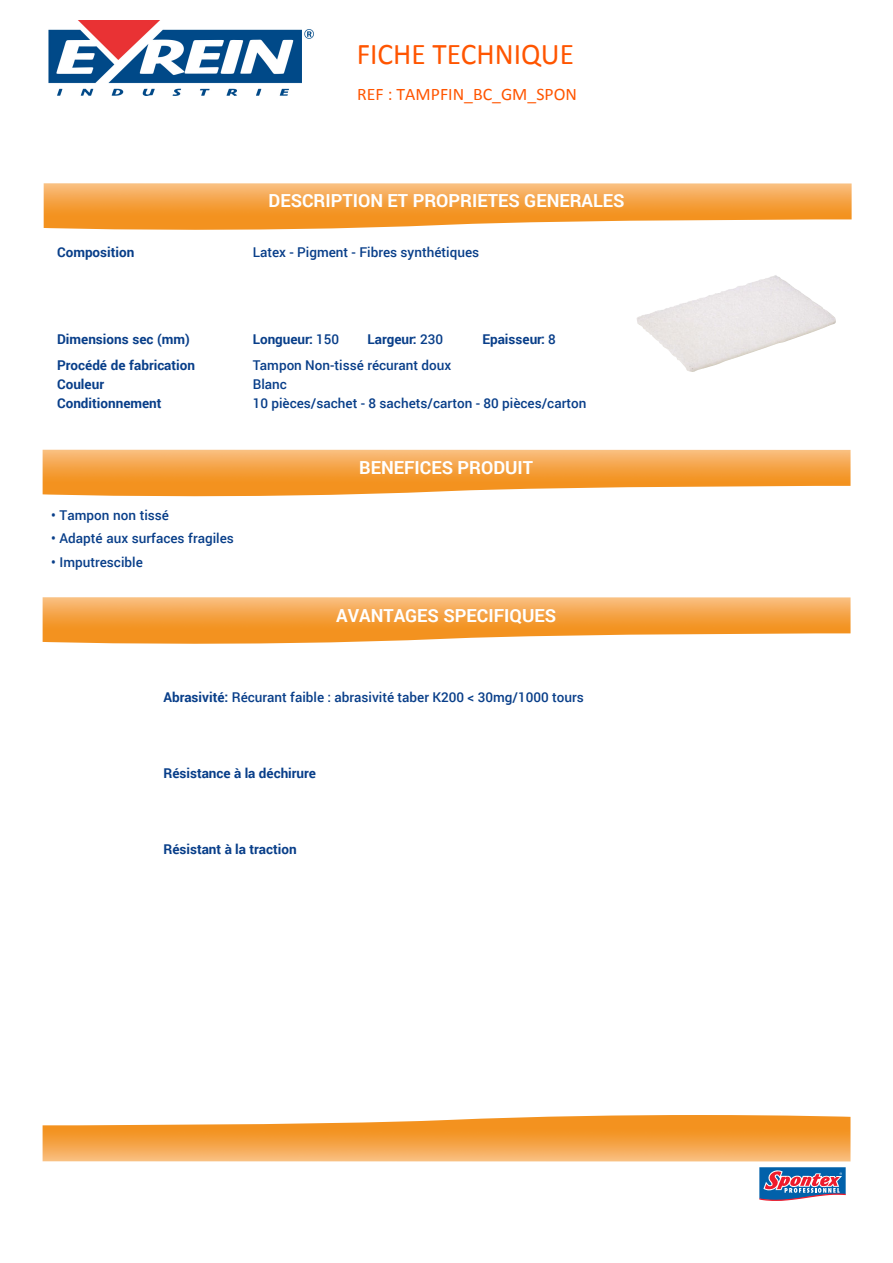
<style>
.page{position:relative;width:893px;height:1263px;background:#fff}
.page>*{position:absolute;margin:0;border:0;box-sizing:border-box;transform-origin:0 0}
.t1{font:30.15px "Calibri";color:#f50}
.floors{font:700 18px "Roboto";color:#fff}
.t2{font:17.55px "Calibri";color:#f50}
.specific_features_te{font:500 13.5px "Roboto";color:#083e89}
.secteur_titre{font:700 13.5px "Roboto";color:#083e89}
.secteur_titre-2{font:500 13.5px "Roboto";color:#083e89}
.specific_features_te-2{font:700 13.5px "Roboto";color:#083e89}
.HTML_DRY{font:700 13.5px "Roboto";color:#083e89}
.HTML_DRY-2{font:500 13.5px "Roboto";color:#083e89}
.s1{font-weight:500}
.s2{font-weight:700}
</style>
<div class="page">
<svg style="left:759px;top:1167px;width:87px;height:34px;background:#757ba5"></svg>
<img style="left:43px;top:1115px;width:807px;height:46px">
<img style="left:44px;top:183px;width:808px;height:47px">
<img style="left:637px;top:275px;width:199px;height:97px">
<img style="left:43px;top:450px;width:807px;height:46px">
<img style="left:43px;top:597px;width:807px;height:47px">
<img style="left:48px;top:21px;width:266px;height:75px">
<h1 class="t1" style="left:357px;top:36px;width:219px">FICHE TECHNIQUE</h1>
<p class="t2" style="left:357px;top:84px;width:221px">REF : TAMPFIN_BC_GM_SPON</p>
<p class="floors" style="left:269px;top:188px;width:358px">DESCRIPTION ET PROPRIETES GENERALES</p>
<p class="secteur_titre" style="left:57px;top:243px;width:79px">Composition</p>
<p class="HTML_DRY-2" style="left:253px;top:243px;width:228px">Latex - Pigment - Fibres synthétiques</p>
<p class="secteur_titre" style="left:57px;top:329px;width:134px">Dimensions sec (mm)</p>
<p class="HTML_DRY" style="left:253px;top:329px;width:88px">Longueur: <span class="s1">150</span></p>
<p class="HTML_DRY" style="left:368px;top:329px;width:77px">Largeur: <span class="s1">230</span></p>
<p class="HTML_DRY" style="left:482px;top:329px;width:75px">Epaisseur: <span class="s1">8</span></p>
<p class="secteur_titre" style="left:57px;top:356px;width:139px">Procédé de fabrication</p>
<p class="secteur_titre" style="left:57px;top:375px;width:48px">Couleur</p>
<p class="secteur_titre" style="left:57px;top:394px;width:106px">Conditionnement</p>
<p class="specific_features_te" style="left:253px;top:356px;width:200px">Tampon Non-tissé récurant doux</p>
<p class="specific_features_te" style="left:253px;top:375px;width:36px">Blanc</p>
<p class="specific_features_te" style="left:253px;top:394px;width:335px">10 pièces/sachet - 8 sachets/carton - 80 pièces/carton</p>
<p class="secteur_titre-2" style="left:51px;top:505px;width:119px">• Tampon non tissé</p>
<p class="secteur_titre-2" style="left:51px;top:529px;width:184px">• Adapté aux surfaces fragiles</p>
<p class="secteur_titre-2" style="left:51px;top:552px;width:93px">• Imputrescible</p>
<p class="floors" style="left:359px;top:455px;width:175px">BENEFICES PRODUIT</p>
<p class="floors" style="left:336px;top:603px;width:221px">AVANTAGES SPECIFIQUES</p>
<p class="specific_features_te" style="left:163px;top:687px;width:422px"><span class="s2">Abrasivité:</span> Récurant faible : abrasivité taber K200 &lt; 30mg/1000 tours</p>
<p class="specific_features_te-2" style="left:163px;top:763px;width:154px">Résistance à la déchirure</p>
<p class="specific_features_te-2" style="left:163px;top:840px;width:135px">Résistant à la traction</p>
</div>
